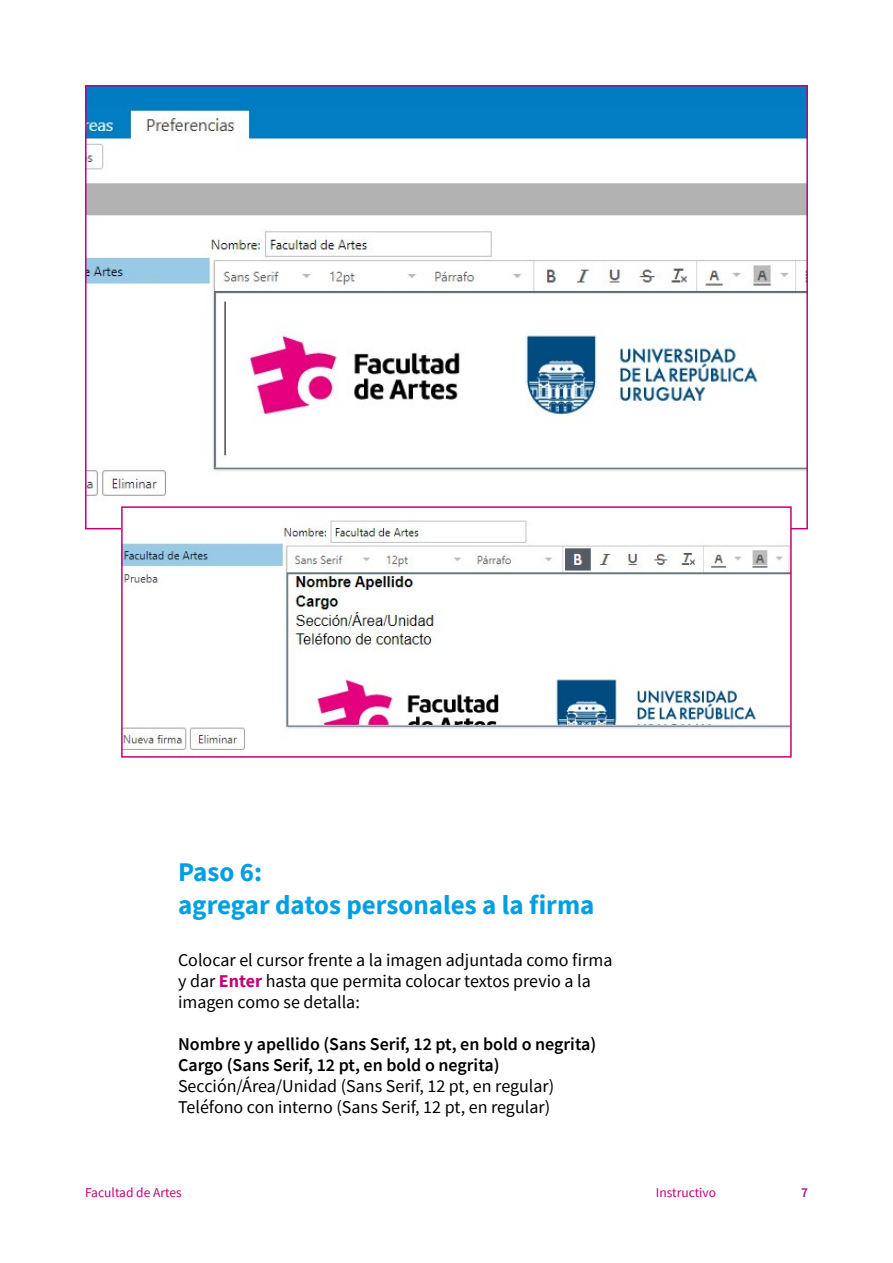
<style>
.page{position:relative;width:893px;height:1263px;background:#fff}
.page>*{position:absolute;margin:0;border:0;box-sizing:border-box;transform-origin:0 0}
.t1{font:700 27px/32.4px "Source Sans Pro";color:#009fe3}
.t2{font:18px/21px "Source Sans Pro";color:#000}
.t3{font:600 18px/21px "Source Sans Pro";color:#000}
.t4{font:13.5px "Source Sans Pro";color:#c4007a}
.t5{font:600 13.5px "Source Sans Pro";color:#c4007a}
.s1{font-weight:700;color:#c4007a}
</style>
<div class="page">
<img style="left:88px;top:88px;width:717px;height:408px">
<img style="left:124px;top:520px;width:665px;height:230px">
<div style="left:121px;top:506px;width:671px;height:252px;border:2px solid #c4007a"></div>
<h1 class="t1" style="left:178px;top:856px;width:418px">Paso 6:<br>agregar datos personales a la firma</h1>
<p class="t2" style="left:178px;top:949px;width:436px">Colocar el cursor frente a la imagen adjuntada como firma y dar <span class="s1">Enter</span> hasta que permita colocar textos previo a la imagen como se detalla:</p>
<p class="t3" style="left:178px;top:1033px;width:420px">Nombre y apellido (Sans Serif, 12 pt, en bold o negrita)<br>Cargo (Sans Serif, 12 pt, en bold o negrita)</p>
<p class="t2" style="left:178px;top:1075px;width:378px">Sección/Área/Unidad (Sans Serif, 12 pt, en regular)<br>Teléfono con interno (Sans Serif, 12 pt, en regular)</p>
<p class="t4" style="left:85px;top:1184px;width:98px">Facultad de Artes</p>
<p class="t4" style="left:656px;top:1184px;width:62px">Instructivo</p>
<p class="t5" style="left:801px;top:1184px;width:8px">7</p>
</div>
